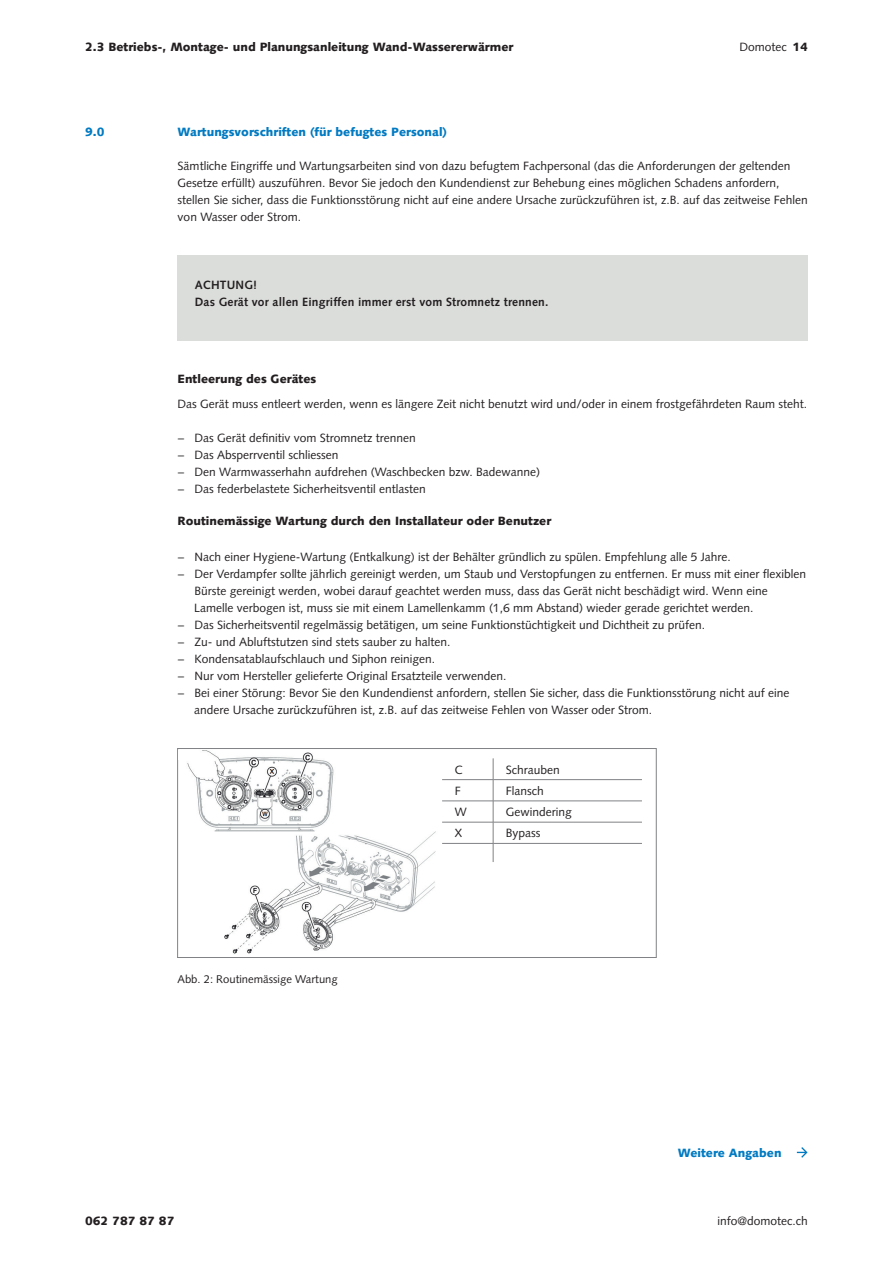
<style>
.page{position:relative;width:893px;height:1263px;background:#fff}
.page>*{position:absolute;margin:0;border:0;box-sizing:border-box;transform-origin:0 0}
.t1{font:12px/17px "Syntax LT Std";color:#231f20}
.t2{font:900 12px "Syntax LT Std";color:#231f20}
.t3{font:700 12px/17px "Syntax LT Std";letter-spacing:.015em;color:#231f20}
.t4{font:900 12px "Syntax LT Std";color:#007ac2}
.t5{font:11.25px "Syntax LT Std";color:#231f20}
.s1{font-weight:900}
</style>
<div class="page">
<div style="left:178px;top:255px;width:630px;height:85px;background:#dbdddb"></div>
<img style="left:187px;top:751px;width:249px;height:203px">
<div style="left:178px;top:748px;width:478px;height:209px;border:1px solid #808285"></div>
<div style="left:178px;top:750px;width:21px;height:9px;background:#fff"></div>
<hr style="left:442px;top:779px;width:51px;height:1px;background:#808285">
<hr style="left:442px;top:801px;width:51px;height:1px;background:#808285">
<hr style="left:442px;top:822px;width:51px;height:1px;background:#808285">
<hr style="left:442px;top:843px;width:51px;height:1px;background:#808285">
<hr style="left:493px;top:779px;width:149px;height:1px;background:#808285">
<hr style="left:493px;top:801px;width:149px;height:1px;background:#808285">
<hr style="left:493px;top:822px;width:149px;height:1px;background:#808285">
<hr style="left:493px;top:843px;width:149px;height:1px;background:#808285">
<svg style="left:493px;top:758px;width:1px;height:104px"></svg>
<svg style="left:797px;top:1147px;width:10px;height:11px"></svg>
<p class="t2" style="left:85px;top:40px;width:430px">2.3 Betriebs-, Montage- und Planungsanleitung Wand-Wassererwärmer</p>
<p class="t1" style="left:739px;top:38px;width:70px">Domotec <span class="s1">14</span></p>
<p class="t4" style="left:85px;top:125px;width:21px">9.0</p>
<p class="t4" style="left:178px;top:125px;width:271px">Wartungsvorschriften (für befugtes Personal)</p>
<p class="t1" style="left:178px;top:157px;width:632px">Sämtliche Eingriffe und Wartungsarbeiten sind von dazu befugtem Fachpersonal (das die Anforderungen der geltenden Gesetze erfüllt) auszuführen. Bevor Sie jedoch den Kundendienst zur Behebung eines möglichen Schadens anfordern, stellen Sie sicher, dass die Funktionsstörung nicht auf eine andere Ursache zurückzuführen ist, z.B. auf das zeitweise Fehlen von Wasser oder Strom.</p>
<p class="t3" style="left:195px;top:277px;width:355px">ACHTUNG!<br>Das Gerät vor allen Eingriffen immer erst vom Stromnetz trennen.</p>
<p class="t2" style="left:178px;top:372px;width:140px">Entleerung des Gerätes</p>
<p class="t1" style="left:178px;top:396px;width:631px">Das Gerät muss entleert werden, wenn es längere Zeit nicht benutzt wird und/oder in einem frostgefährdeten Raum steht.</p>
<p class="t1" style="left:178px;top:430px;width:364px">− Das Gerät definitiv vom Stromnetz trennen<br>− Das Absperrventil schliessen<br>− Den Warmwasserhahn aufdrehen (Waschbecken bzw. Badewanne) − Das federbelastete Sicherheitsventil entlasten</p>
<p class="t2" style="left:178px;top:513px;width:375px">Routinemässige Wartung durch den Installateur oder Benutzer</p>
<p class="t1" style="left:178px;top:549px;width:555px">− Nach einer Hygiene-Wartung (Entkalkung) ist der Behälter gründlich zu spülen. Empfehlung alle 5 Jahre.</p>
<p class="t1" style="left:178px;top:566px;width:630px">− Der Verdampfer sollte jährlich gereinigt werden, um Staub und Verstopfungen zu entfernen. Er muss mit einer flexiblen</p>
<p class="t1" style="left:195px;top:583px;width:575px">Bürste gereinigt werden, wobei darauf geachtet werden muss, dass das Gerät nicht beschädigt wird. Wenn eine</p>
<p class="t1" style="left:194px;top:600px;width:561px">Lamelle verbogen ist, muss sie mit einem Lamellenkamm (1,6 mm Abstand) wieder gerade gerichtet werden.</p>
<p class="t1" style="left:178px;top:617px;width:529px">− Das Sicherheitsventil regelmässig betätigen, um seine Funktionstüchtigkeit und Dichtheit zu prüfen.</p>
<p class="t1" style="left:178px;top:634px;width:275px">− Zu- und Abluftstutzen sind stets sauber zu halten.</p>
<p class="t1" style="left:178px;top:651px;width:259px">− Kondensatablaufschlauch und Siphon reinigen.</p>
<p class="t1" style="left:178px;top:668px;width:331px">− Nur vom Hersteller gelieferte Original Ersatzteile verwenden.</p>
<p class="t1" style="left:178px;top:685px;width:614px">− Bei einer Störung: Bevor Sie den Kundendienst anfordern, stellen Sie sicher, dass die Funktionsstörung nicht auf eine</p>
<p class="t1" style="left:194px;top:702px;width:459px">andere Ursache zurückzuführen ist, z.B. auf das zeitweise Fehlen von Wasser oder Strom.</p>
<p class="t5" style="left:178px;top:972px;width:162px">Abb. 2: Routinemässige Wartung</p>
<p class="t1" style="left:455px;top:761px;width:10px">C</p>
<p class="t1" style="left:506px;top:761px;width:56px">Schrauben</p>
<p class="t1" style="left:455px;top:782px;width:7px">F</p>
<p class="t1" style="left:506px;top:782px;width:40px">Flansch</p>
<p class="t1" style="left:455px;top:803px;width:13px">W</p>
<p class="t1" style="left:506px;top:803px;width:68px">Gewindering</p>
<p class="t1" style="left:455px;top:825px;width:9px">X</p>
<p class="t1" style="left:506px;top:825px;width:36px">Bypass</p>
<p class="t4" style="left:678px;top:1145px;width:105px">Weitere Angaben</p>
<p class="t2" style="left:85px;top:1213px;width:91px">062 787 87 87</p>
<p class="t1" style="left:718px;top:1212px;width:92px">info@domotec.ch</p>
</div>
